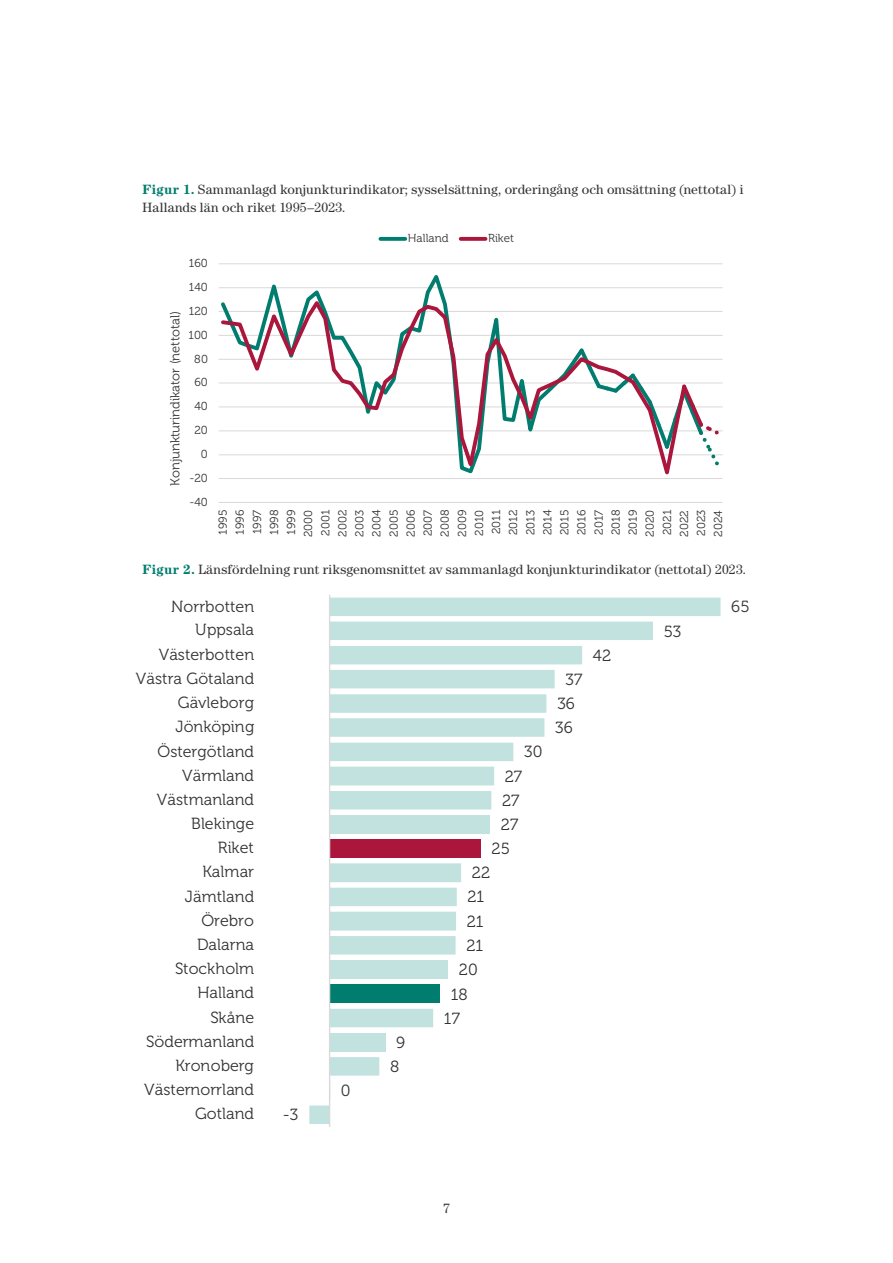
<style>
.page{position:relative;width:893px;height:1263px;background:#fff}
.page>*{position:absolute;margin:0;border:0;box-sizing:border-box;transform-origin:0 0}
.t1{font:16.05px "Museo 300";letter-spacing:.005em;color:#333}
.t2{font:13.5px/17.2px "Century Std";letter-spacing:.02em;color:#333}
.t3{font:12.9px "Museo 300";color:#333}
.t4{font:11.55px/17.1px "Museo 300";color:#333;text-align:justify}
.s1{font-weight:700;color:#007d6e}
</style>
<div class="page">
<svg style="left:309px;top:598px;width:412px;height:526px"></svg>
<hr style="left:329px;top:595px;width:1px;height:532px;background:#d9d9d9">
<hr style="left:219px;top:502px;width:504px;height:1px;background:#d9d9d9">
<hr style="left:219px;top:478px;width:504px;height:1px;background:#d9d9d9">
<hr style="left:219px;top:430px;width:504px;height:1px;background:#d9d9d9">
<hr style="left:219px;top:406px;width:504px;height:1px;background:#d9d9d9">
<hr style="left:219px;top:382px;width:504px;height:1px;background:#d9d9d9">
<hr style="left:219px;top:359px;width:504px;height:1px;background:#d9d9d9">
<hr style="left:219px;top:335px;width:504px;height:1px;background:#d9d9d9">
<hr style="left:219px;top:311px;width:504px;height:1px;background:#d9d9d9">
<hr style="left:219px;top:287px;width:504px;height:1px;background:#d9d9d9">
<hr style="left:219px;top:263px;width:504px;height:1px;background:#d9d9d9">
<hr style="left:219px;top:454px;width:504px;height:1px;background:#d9d9d9">
<svg style="left:689px;top:382px;width:30px;height:84px"></svg>
<svg style="left:219px;top:295px;width:470px;height:180px"></svg>
<svg style="left:380px;top:237px;width:25px;height:4px"></svg>
<svg style="left:461px;top:237px;width:24px;height:4px"></svg>
<p class="t2" style="left:142px;top:181px;width:603px"><span class="s1">Figur 1.</span> Sammanlagd konjunkturindikator; sysselsättning, orderingång och omsättning (nettotal) i<br>Hallands län och riket 1995–2023.</p>
<p class="t4" style="left:189px;top:255px;width:21px">160</p>
<p class="t4" style="left:189px;top:279px;width:21px">140</p>
<p class="t4" style="left:189px;top:302px;width:21px">120</p>
<p class="t3" style="left:168px;top:486px;width:177px;rotate:-90deg">Konjunkturindikator (nettotal)</p>
<p class="t4" style="left:188px;top:326px;width:21px">100</p>
<p class="t4" style="left:194px;top:350px;width:15px">80</p>
<p class="t4" style="left:194px;top:374px;width:15px">60</p>
<p class="t4" style="left:194px;top:398px;width:15px">40</p>
<p class="t4" style="left:194px;top:422px;width:15px">20</p>
<p class="t4" style="left:201px;top:446px;width:8px">0</p>
<p class="t4" style="left:189px;top:470px;width:20px">-20</p>
<p class="t4" style="left:189px;top:493px;width:20px">-40</p>
<p class="t4" style="left:408px;top:230px;width:42px">Halland</p>
<p class="t4" style="left:488px;top:230px;width:27px">Riket</p>
<p class="t4" style="left:215px;top:537px;width:29px;rotate:-90deg">1995<br>1996<br>1997<br>1998<br>1999<br>2000<br>2001<br>2002<br>2003<br>2004<br>2005<br>2006<br>2007<br>2008<br>2009<br>2010<br>2011<br>2012<br>2013<br>2014<br>2015<br>2016<br>2017<br>2018<br>2019<br>2020<br>2021<br>2022<br>2023<br>2024</p>
<p class="t2" style="left:142px;top:560px;width:605px"><span class="s1">Figur 2.</span> Länsfördelning runt riksgenomsnittet av sammanlagd konjunkturindikator (nettotal) 2023.</p>
<p class="t1" style="left:171px;top:597px;width:84px">Norrbotten</p>
<p class="t1" style="left:731px;top:598px;width:20px">65</p>
<p class="t1" style="left:195px;top:621px;width:60px">Uppsala</p>
<p class="t1" style="left:664px;top:622px;width:19px">53</p>
<p class="t1" style="left:159px;top:646px;width:97px">Västerbotten</p>
<p class="t1" style="left:593px;top:646px;width:20px">42</p>
<p class="t1" style="left:136px;top:670px;width:120px">Västra Götaland</p>
<p class="t1" style="left:566px;top:671px;width:18px">37</p>
<p class="t1" style="left:178px;top:694px;width:78px">Gävleborg</p>
<p class="t1" style="left:557px;top:695px;width:19px">36</p>
<p class="t1" style="left:175px;top:718px;width:80px">Jönköping</p>
<p class="t1" style="left:555px;top:719px;width:19px">36</p>
<p class="t1" style="left:157px;top:742px;width:98px">Östergötland</p>
<p class="t1" style="left:524px;top:743px;width:20px">30</p>
<p class="t1" style="left:182px;top:766px;width:73px">Värmland</p>
<p class="t1" style="left:505px;top:767px;width:19px">27</p>
<p class="t1" style="left:157px;top:791px;width:99px">Västmanland</p>
<p class="t1" style="left:502px;top:791px;width:19px">27</p>
<p class="t1" style="left:191px;top:815px;width:65px">Blekinge</p>
<p class="t1" style="left:501px;top:816px;width:19px">27</p>
<p class="t1" style="left:218px;top:839px;width:38px">Riket</p>
<p class="t1" style="left:492px;top:840px;width:20px">25</p>
<p class="t1" style="left:203px;top:863px;width:53px">Kalmar</p>
<p class="t1" style="left:472px;top:864px;width:20px">22</p>
<p class="t1" style="left:185px;top:887px;width:71px">Jämtland</p>
<p class="t1" style="left:467px;top:888px;width:18px">21</p>
<p class="t1" style="left:201px;top:911px;width:54px">Örebro</p>
<p class="t1" style="left:467px;top:913px;width:18px">21</p>
<p class="t1" style="left:197px;top:936px;width:58px">Dalarna</p>
<p class="t1" style="left:466px;top:936px;width:18px">21</p>
<p class="t1" style="left:175px;top:960px;width:81px">Stockholm</p>
<p class="t1" style="left:459px;top:961px;width:20px">20</p>
<p class="t1" style="left:197px;top:984px;width:58px">Halland</p>
<p class="t1" style="left:451px;top:985px;width:18px">18</p>
<p class="t1" style="left:210px;top:1008px;width:45px">Skåne</p>
<p class="t1" style="left:444px;top:1009px;width:17px">17</p>
<p class="t1" style="left:146px;top:1032px;width:110px">Södermanland</p>
<p class="t1" style="left:396px;top:1034px;width:11px">9</p>
<p class="t1" style="left:175px;top:1057px;width:80px">Kronoberg</p>
<p class="t1" style="left:390px;top:1058px;width:11px">8</p>
<p class="t1" style="left:144px;top:1081px;width:111px">Västernorrland</p>
<p class="t1" style="left:341px;top:1082px;width:11px">0</p>
<p class="t1" style="left:195px;top:1105px;width:60px">Gotland</p>
<p class="t1" style="left:283px;top:1106px;width:17px">-3</p>
<p class="t2" style="left:443px;top:1199px;width:8px">7</p>
</div>
